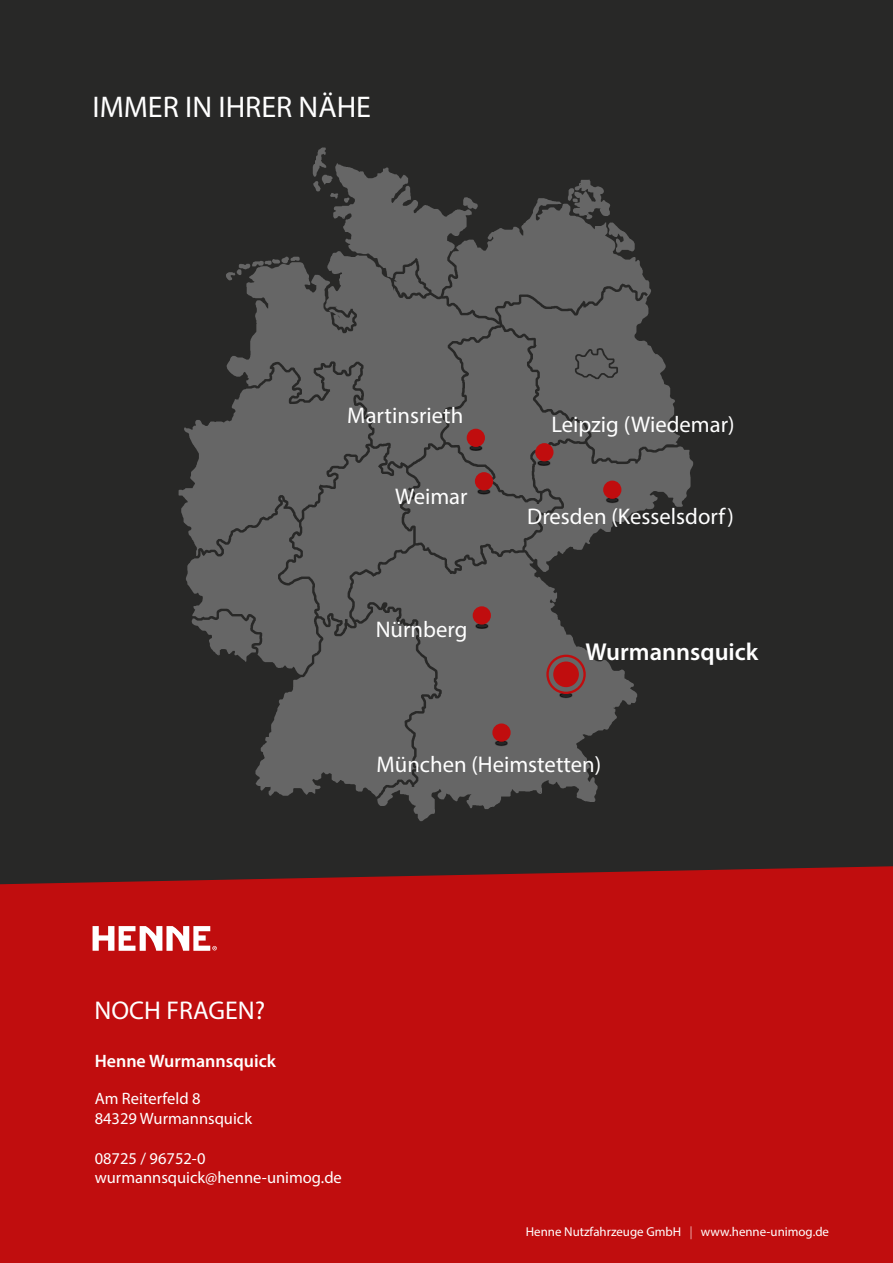
<style>
.page{position:relative;width:893px;height:1263px;background:#282827}
.page>*{position:absolute;margin:0;border:0;box-sizing:border-box;transform-origin:0 0}
.t1{font:30px "Myriad Pro";color:#fff}
.t2{font:25.8px "Myriad Pro";color:#fff}
.t3{font:600 24.6px "Myriad Pro";color:#fff}
.t4{font:22.65px "Myriad Pro";color:#fff}
.t5{font:600 18px "Myriad Pro";color:#fff}
.t6{font:16.5px "Myriad Pro";color:#fff}
.t7{font:12.9px "Myriad Pro";color:#fff}
.s1{font-weight:300}
</style>
<div class="page">
<svg style="left:478px;top:198px;width:173px;height:111px;fill:#666"></svg>
<svg style="left:568px;top:180px;width:67px;height:73px"></svg>
<svg style="left:229px;top:251px;width:271px;height:58px;fill:#666"></svg>
<svg style="left:377px;top:797px;width:219px;height:24px"></svg>
<svg style="left:313px;top:148px;width:165px;height:149px"></svg>
<svg style="left:226px;top:257px;width:74px;height:23px"></svg>
<svg style="left:179px;top:309px;width:514px;height:488px"></svg>
<div style="left:476px;top:473px;width:16px;height:16px;background:#c00d0e;border-radius:50%"></div>
<div style="left:475px;top:472px;width:18px;height:18px;border:3px solid #c00d0e;border-radius:50%"></div>
<div style="left:474px;top:608px;width:16px;height:15px;background:#c00d0e;border-radius:50%"></div>
<div style="left:473px;top:606px;width:18px;height:18px;border:3px solid #c00d0e;border-radius:50%"></div>
<div style="left:536px;top:444px;width:16px;height:16px;background:#c00d0e;border-radius:50%"></div>
<div style="left:535px;top:443px;width:18px;height:18px;border:3px solid #c00d0e;border-radius:50%"></div>
<div style="left:468px;top:430px;width:16px;height:16px;background:#c00d0e;border-radius:50%"></div>
<div style="left:467px;top:429px;width:18px;height:18px;border:3px solid #c00d0e;border-radius:50%"></div>
<div style="left:604px;top:482px;width:16px;height:16px;background:#c00d0e;border-radius:50%"></div>
<div style="left:603px;top:481px;width:18px;height:18px;border:3px solid #c00d0e;border-radius:50%"></div>
<div style="left:0;top:866px;width:893px;height:397px;background:#c00d0e"></div>
<svg style="left:93px;top:926px;width:124px;height:25px"></svg>
<div style="left:494px;top:725px;width:15px;height:15px;background:#c00d0e;border-radius:50%"></div>
<div style="left:492px;top:723px;width:19px;height:19px;border:3px solid #c00d0e;border-radius:50%"></div>
<div style="left:554px;top:663px;width:24px;height:23px;background:#c00d0e;border-radius:50%"></div>
<div style="left:553px;top:661px;width:26px;height:26px;border:2px solid #c00d0e;border-radius:50%"></div>
<div style="left:546px;top:655px;width:40px;height:39px;border:2px solid #c00d0e;border-radius:50%"></div>
<p class="t1" style="left:93px;top:89px;width:280px">IMMER IN IHRER NÄHE</p>
<p class="t4" style="left:347px;top:401px;width:117px">Martinsrieth</p>
<p class="t4" style="left:395px;top:482px;width:74px">Weimar</p>
<p class="t4" style="left:376px;top:616px;width:93px">Nürnberg</p>
<p class="t4" style="left:551px;top:410px;width:185px">Leipzig (Wiedemar)</p>
<p class="t4" style="left:527px;top:503px;width:208px">Dresden (Kesselsdorf)</p>
<p class="t3" style="left:585px;top:636px;width:174px">Wurmannsquick</p>
<p class="t4" style="left:376px;top:750px;width:226px">München (Heimstetten)</p>
<p class="t2" style="left:95px;top:994px;width:172px">NOCH FRAGEN?</p>
<p class="t5" style="left:95px;top:1050px;width:183px">Henne Wurmannsquick</p>
<p class="t6" style="left:95px;top:1088px;width:107px">Am Reiterfeld 8</p>
<p class="t6" style="left:95px;top:1108px;width:159px">84329 Wurmannsquick</p>
<p class="t6" style="left:95px;top:1148px;width:112px">08725 / 96752-0</p>
<p class="t6" style="left:95px;top:1168px;width:249px">wurmannsquick@henne-unimog.de</p>
<p class="t7" style="left:526px;top:1224px;width:305px">Henne Nutzfahrzeuge GmbH <span class="s1">|</span> www.henne-unimog.de</p>
</div>
